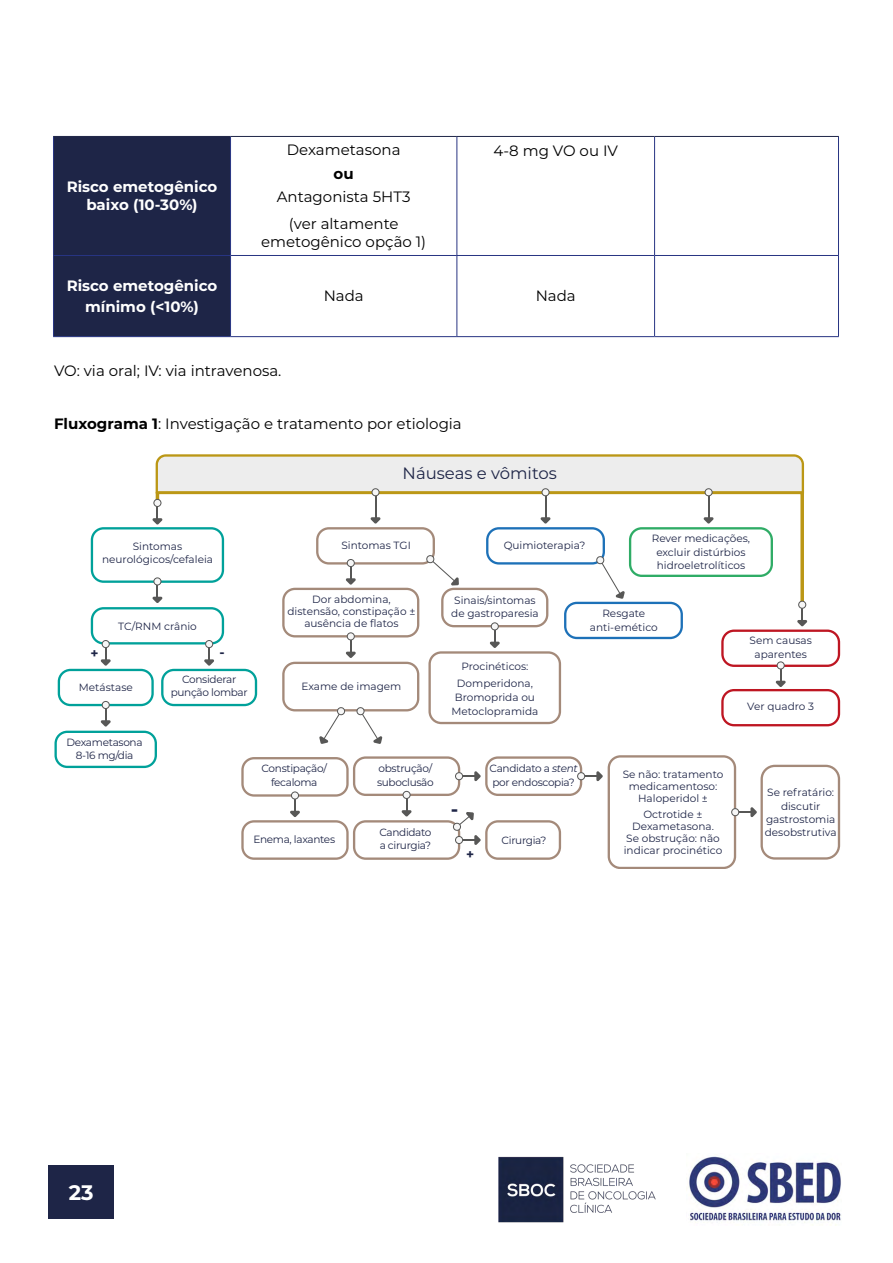
<style>
.page{position:relative;width:893px;height:1263px;background:#fff}
.page>*{position:absolute;margin:0;border:0;box-sizing:border-box;transform-origin:0 0}
.t1{font:700 21px "Montserrat";color:#fff}
.t2{font:700 19.5px "Montserrat";color:#1e2547}
.t3{font:16.5px "Montserrat";color:#1e2547}
.t4{font:15px/26.5px "Montserrat";color:#000;text-align:center}
.t5{font:700 15px/18px "Montserrat";color:#fff;text-align:center}
.t6{font:700 15px "Montserrat";color:#000}
.t7{font:700 13.5px "Montserrat";color:#1e2547}
.t8{font:10.5px/12px "Montserrat";color:#1e2547;text-align:center}
.t9{font:10.5px/13.2px "Montserrat";letter-spacing:-.03em;color:#1e2547;text-align:center}
.s1{font-weight:700}
.s2{font-style:italic}
</style>
<div class="page">
<img style="left:498px;top:1156px;width:158px;height:67px">
<div style="left:48px;top:1165px;width:66px;height:54px;background:#1e2547"></div>
<img style="left:689px;top:1156px;width:152px;height:69px">
<div style="left:54px;top:137px;width:176px;height:199px;background:#1e2547"></div>
<hr style="left:53px;top:136px;width:178px;height:1px;background:#1e2547">
<hr style="left:231px;top:136px;width:226px;height:1px;background:#1e2547">
<hr style="left:457px;top:136px;width:198px;height:1px;background:#1e2547">
<hr style="left:655px;top:136px;width:184px;height:1px;background:#1e2547">
<hr style="left:53px;top:137px;width:1px;height:118px;background:#283583">
<hr style="left:230px;top:137px;width:1px;height:118px;background:#283583">
<hr style="left:456px;top:137px;width:1px;height:118px;background:#283583">
<hr style="left:654px;top:137px;width:1px;height:118px;background:#283583">
<hr style="left:838px;top:137px;width:1px;height:118px;background:#283583">
<hr style="left:53px;top:255px;width:178px;height:1px;background:#283583">
<hr style="left:53px;top:256px;width:1px;height:80px;background:#283583">
<hr style="left:231px;top:255px;width:226px;height:1px;background:#283583">
<hr style="left:230px;top:256px;width:1px;height:80px;background:#283583">
<hr style="left:457px;top:255px;width:198px;height:1px;background:#283583">
<hr style="left:456px;top:256px;width:1px;height:80px;background:#283583">
<hr style="left:655px;top:255px;width:184px;height:1px;background:#283583">
<hr style="left:654px;top:256px;width:1px;height:80px;background:#283583">
<hr style="left:838px;top:256px;width:1px;height:80px;background:#283583">
<hr style="left:53px;top:336px;width:178px;height:1px;background:#283583">
<hr style="left:231px;top:336px;width:226px;height:1px;background:#283583">
<hr style="left:457px;top:336px;width:198px;height:1px;background:#283583">
<hr style="left:655px;top:336px;width:184px;height:1px;background:#283583">
<svg style="left:54px;top:454px;width:786px;height:415px"></svg>
<h3 class="t5" style="left:67px;top:177px;width:152px">Risco emetogênico baixo (10-30%)</h3>
<h3 class="t4" style="left:287px;top:136px;width:115px">Dexametasona</h3>
<h3 class="t6" style="left:334px;top:163px;width:22px">ou</h3>
<h3 class="t4" style="left:277px;top:183px;width:133px">Antagonista 5HT3 (ver altamente</h3>
<h3 class="t4" style="left:261px;top:228px;width:167px">emetogênico opção 1)</h3>
<h3 class="t4" style="left:493px;top:137px;width:126px">4-8 mg VO ou IV</h3>
<h3 class="t5" style="left:67px;top:274px;width:152px;line-height:21px">Risco emetogênico mínimo (&lt;10%)</h3>
<h3 class="t4" style="left:324px;top:282px;width:42px">Nada</h3>
<h3 class="t4" style="left:536px;top:282px;width:42px">Nada</h3>
<h3 class="t4" style="left:54px;top:357px;width:229px">VO: via oral; IV: via intravenosa.</h3>
<h3 class="t4" style="left:54px;top:410px;width:409px"><span class="s1">Fluxograma 1</span>: Investigação e tratamento por etiologia</h3>
<h3 class="t3" style="left:403px;top:461px;width:156px">Náuseas e vômitos</h3>
<p class="t8" style="left:102px;top:539px;width:112px;line-height:13.2px">Sintomas neurológicos/cefaleia</p>
<p class="t8" style="left:341px;top:539px;width:71px">Sintomas TGI</p>
<p class="t8" style="left:504px;top:539px;width:83px">Quimioterapia?</p>
<p class="t8" style="left:652px;top:532px;width:100px;line-height:13.5px">Rever medicações, excluir distúrbios hidroeletrolíticos</p>
<p class="t7" style="left:90px;top:643px;width:10px">+</p>
<p class="t8" style="left:118px;top:620px;width:80px">TC/RNM crânio</p>
<p class="t7" style="left:219px;top:642px;width:7px">-</p>
<p class="t8" style="left:79px;top:681px;width:55px">Metástase</p>
<p class="t9" style="left:171px;top:672px;width:79px">Considerar punção lombar</p>
<p class="t9" style="left:67px;top:735px;width:78px">Dexametasona<br>8-16 mg/dia</p>
<p class="t8" style="left:287px;top:593px;width:129px">Dor abdomina, distensão, constipação ± ausência de flatos</p>
<p class="t8" style="left:301px;top:680px;width:101px">Exame de imagem</p>
<p class="t8" style="left:451px;top:593px;width:89px;line-height:13.2px;text-align:left">Sinais/sintomas de gastroparesia</p>
<p class="t8" style="left:457px;top:657px;width:78px;line-height:17.7px">Procinéticos:<br>Domperidona,</p>
<p class="t8" style="left:451px;top:690px;width:88px;line-height:13.5px">Bromoprida ou<br>Metoclopramida</p>
<p class="t9" style="left:262px;top:762px;width:67px">Constipação/ fecaloma</p>
<p class="t9" style="left:377px;top:762px;width:58px;text-align:left">obstrução/ suboclusão</p>
<p class="t9" style="left:489px;top:762px;width:90px;text-align:left">Candidato a <span class="s2">stent </span>por endoscopia?</p>
<h2 class="t2" style="left:451px;top:795px;width:9px">-</h2>
<p class="t9" style="left:379px;top:825px;width:54px;text-align:left">Candidato a cirurgia?</p>
<p class="t9" style="left:253px;top:832px;width:83px">Enema, laxantes</p>
<p class="t9" style="left:502px;top:833px;width:46px">Cirurgia?</p>
<p class="t7" style="left:466px;top:844px;width:10px">+</p>
<p class="t8" style="left:590px;top:606px;width:69px;line-height:13.5px">Resgate anti-emético</p>
<p class="t8" style="left:623px;top:768px;width:102px">Se não: tratamento medicamentoso:<br>Haloperidol ±</p>
<p class="t8" style="left:624px;top:808px;width:100px">Octrotide ±<br>Dexametasona.<br>Se obstrução: não indicar procinético</p>
<p class="t8" style="left:750px;top:634px;width:64px;line-height:13.2px">Sem causas aparentes</p>
<p class="t8" style="left:747px;top:700px;width:67px">Ver quadro 3</p>
<p class="t8" style="left:765px;top:786px;width:73px;line-height:13.2px">Se refratário: discutir gastrostomia desobstrutiva</p>
<h1 class="t1" style="left:69px;top:1177px;width:26px">23</h1>
</div>
